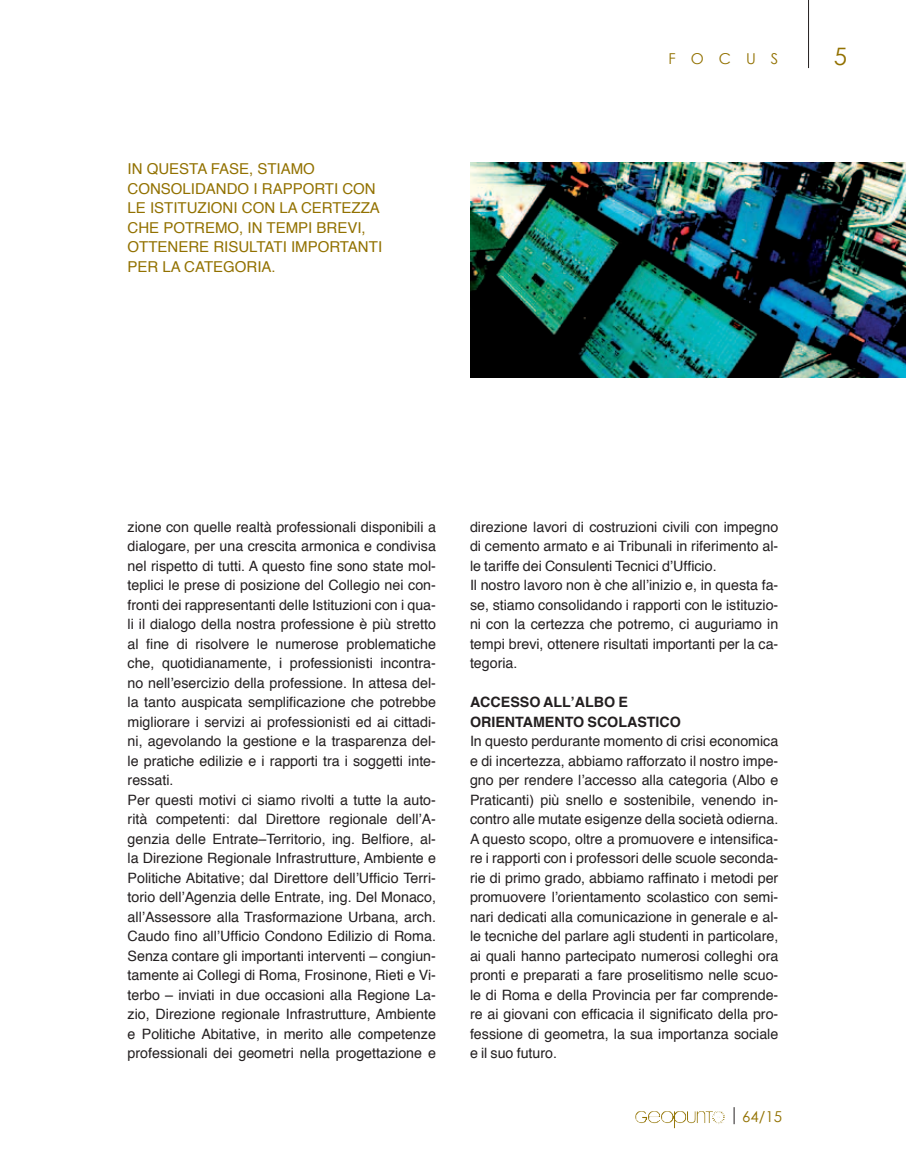
<style>
.page{position:relative;width:906px;height:1170px;background:#fff}
.page>*{position:absolute;margin:0;border:0;box-sizing:border-box;transform-origin:0 0}
.t1{font:24px "Century Gothic";color:#927100}
.t2{font:15px "Helvetica";color:#927100}
.t3{font:15px "Century Gothic";letter-spacing:1em;color:#927100}
.t4{font:14.25px/19.5px "Helvetica";color:#231f20}
.t5{font:700 14.25px "Helvetica";color:#231f20}
</style>
<div class="page">
<hr style="left:808px;top:0;width:1px;height:68px;background:#231f20">
<svg style="left:733px;top:1107px;width:1px;height:17px"></svg>
<svg style="left:712px;top:1111px;width:10px;height:12px"></svg>
<img style="left:470px;top:163px;width:436px;height:214px">
<p class="t2" style="left:128px;top:157px;width:31px">in questa</p>
<p class="t2" style="left:211px;top:157px;width:11px">fase</p>
<p class="t2" style="left:249px;top:157px;width:19px">, stiamo</p>
<p class="t2" style="left:128px;top:177px;width:12px">consolidando</p>
<p class="t2" style="left:253px;top:177px;width:19px">i rapporti</p>
<p class="t2" style="left:342px;top:177px;width:12px">con</p>
<p class="t2" style="left:128px;top:196px;width:32px">le istitu</p>
<p class="t2" style="left:198px;top:196px;width:18px">zioni</p>
<p class="t2" style="left:242px;top:196px;width:12px">con</p>
<p class="t2" style="left:279px;top:196px;width:33px">la certe</p>
<p class="t2" style="left:352px;top:196px;width:28px">zza</p>
<p class="t2" style="left:128px;top:216px;width:48px">che potremo</p>
<p class="t2" style="left:239px;top:216px;width:38px">, In tempi</p>
<p class="t2" style="left:316px;top:216px;width:10px">brevi</p>
<p class="t2" style="left:361px;top:216px;width:6px">,</p>
<p class="t2" style="left:128px;top:235px;width:12px">ottenere</p>
<p class="t2" style="left:213px;top:235px;width:9px">risultati</p>
<p class="t2" style="left:291px;top:235px;width:10px">importanti</p>
<p class="t2" style="left:128px;top:255px;width:11px">per</p>
<p class="t2" style="left:163px;top:255px;width:33px">la categoria</p>
<p class="t2" style="left:271px;top:255px;width:6px">.</p>
<p class="t3" style="left:668px;top:50px;width:111px">FOCUS</p>
<h1 class="t1" style="left:833px;top:41px;width:15px">5</h1>
<p class="t4" style="left:128px;top:517px;width:310px">zione con quelle realtà professionali disponibili a dialogare, per una crescita armonica e condivisa nel rispetto di tutti. A questo fine sono state mol&shy;teplici le prese di posizione del Collegio nei con&shy;fronti dei rappresentanti delle Istituzioni con i qua&shy;li il dialogo della nostra professione è più stretto al fine di risolvere le numerose problematiche che, quotidianamente, i professionisti incontra&shy;no nell’esercizio della professione. In attesa del&shy;la tanto auspicata semplificazione che potrebbe migliorare i servizi ai professionisti ed ai cittadi&shy;ni, agevolando la gestione e la trasparenza del&shy;le pratiche edilizie e i rapporti tra i soggetti inte&shy;ressati.<br>Per questi motivi ci siamo rivolti a tutte la auto&shy;rità competenti: dal Direttore regionale dell’A&shy;genzia delle Entrate–Territorio, ing. Belfiore, al&shy;la Direzione Regionale Infrastrutture, Ambiente e Politiche Abitative; dal Direttore dell’Ufficio Terri&shy;torio dell’Agenzia delle Entrate, ing. Del Monaco, all’Assessore alla Trasformazione Urbana, arch.<br>Caudo fino all’Ufficio Condono Edilizio di Roma.<br>Senza contare gli importanti interventi – congiun&shy;tamente ai Collegi di Roma, Frosinone, Rieti e Vi&shy;terbo – inviati in due occasioni alla Regione La&shy;zio, Direzione regionale Infrastrutture, Ambiente e Politiche Abitative, in merito alle competenze professionali dei geometri nella progettazione e</p>
<p class="t4" style="left:470px;top:517px;width:310px">direzione lavori di costruzioni civili con impegno di cemento armato e ai Tribunali in riferimento al&shy;le tariffe dei Consulenti Tecnici d’Ufficio.<br>Il nostro lavoro non è che all’inizio e, in questa fa&shy;se, stiamo consolidando i rapporti con le istituzio&shy;ni con la certezza che potremo, ci auguriamo in tempi brevi, ottenere risultati importanti per la ca&shy;tegoria.</p>
<p class="t5" style="left:470px;top:690px;width:11px">ACCESSO</p>
<p class="t5" style="left:543px;top:690px;width:10px">ALL</p>
<p class="t5" style="left:571px;top:690px;width:57px">’ALBO E</p>
<p class="t5" style="left:470px;top:710px;width:10px">ORIE</p>
<p class="t5" style="left:505px;top:710px;width:21px">NTAME</p>
<p class="t5" style="left:554px;top:710px;width:44px">NTO SCOLASTICO</p>
<p class="t4" style="left:470px;top:732px;width:310px;text-align:justify">In questo perdurante momento di crisi economica e di incertezza, abbiamo rafforzato il nostro impe&shy;gno per rendere l’accesso alla categoria (Albo e Praticanti) più snello e sostenibile, venendo in&shy;contro alle mutate esigenze della società odierna.<br>A questo scopo, oltre a promuovere e intensifica&shy;re i rapporti con i professori delle scuole seconda&shy;rie di primo grado, abbiamo raffinato i metodi per promuovere l’orientamento scolastico con semi&shy;nari dedicati alla comunicazione in generale e al&shy;le tecniche del parlare agli studenti in particolare, ai quali hanno partecipato numerosi colleghi ora pronti e preparati a fare proselitismo nelle scuo&shy;le di Roma e della Provincia per far comprende&shy;re ai giovani con efficacia il significato della pro&shy;fessione di geometra, la sua importanza sociale e il suo futuro.</p>
<p class="t3" style="left:742px;top:1106px;width:41px">64/15</p>
</div>
